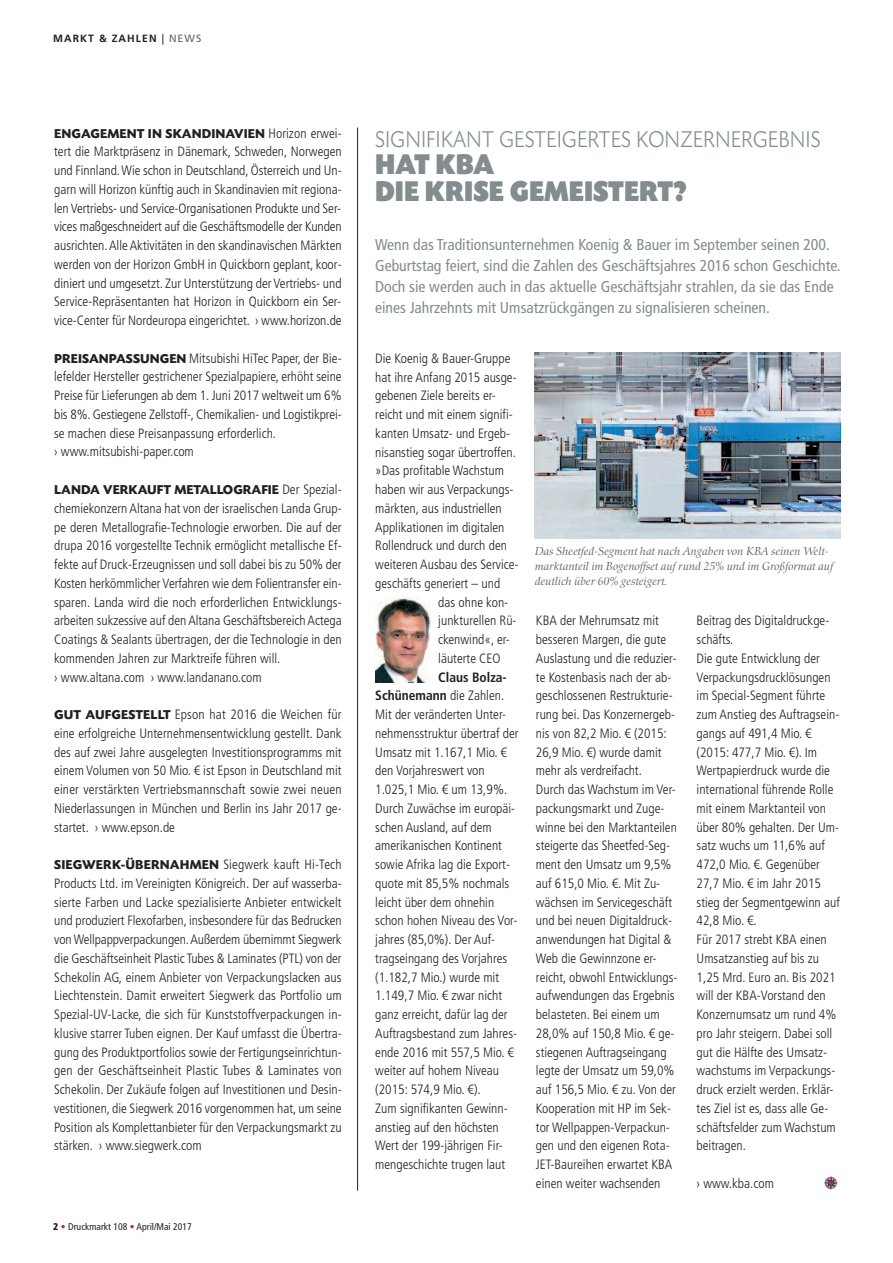
<style>
.page{position:relative;width:893px;height:1263px;background:#fff}
.page>*{position:absolute;margin:0;border:0;box-sizing:border-box;transform-origin:0 0}
.t1{font:30px/27px "Today SB Ultra";color:#838c8e;scale:.9 1}
.t2{font:300 24px "Today SB";color:#838c8e;scale:.9 1}
.t3{font:condensed 15.75px/21px "Frutiger LT Std";color:#838c8e}
.t4{font:300 condensed 13.5px/18.8px "Frutiger LT Std";color:#231f20}
.t5{font:700 13.5px "Today SB";color:#231f20}
.t6{font:italic 12px/15px "Zapf Renais SB";color:#60696a}
.t7{font:700 10.5px "Frutiger LT Std";letter-spacing:.1em;color:#231f20}
.t8{font:condensed 9.75px "Frutiger LT Std";color:#231f20}
.s1{font-weight:400}
.s2{font-weight:400;color:#60696a}
.s3{font-family:"Frutiger LT Std";font-weight:300;font-stretch:condensed}
.s4{font-family:"Today SB";font-weight:700;font-stretch:normal}
.s5{font-weight:900}
.s6{font-family:"Frutiger";font-weight:700;color:#c61882}
.s7{font-family:"Frutiger";color:#c61882}
.s8{font-weight:700}
</style>
<div class="page">
<hr style="left:357px;top:128px;width:1px;height:1063px;background:#231f20">
<img style="left:535px;top:353px;width:305px;height:186px">
<img style="left:376px;top:597px;width:55px;height:86px">
<svg style="left:823px;top:1176px;width:13px;height:14px"></svg>
<svg style="left:831px;top:1177px;width:8px;height:9px"></svg>
<p class="t7" style="left:53px;top:34px;width:150px">MARKT &amp; ZAHLEN <span class="s1">|</span> <span class="s2">NEWS</span></p>
<p class="t5" style="left:54px;top:125px;width:289px">ENGAGEMENT IN SKANDINAVIEN <span class="s3">Horizon erwei-</span></p>
<p class="t4" style="left:54px;top:143px;width:289px;text-align:justify">tert die Marktpräsenz in Dänemark, Schweden, Norwegen und Finnland.Wie schon in Deutschland, Österreich und Un&shy;garn will Horizon künftig auch in Skandinavien mit regiona&shy;len Vertriebs- und Service-Organisationen Produkte und Ser&shy;vices maßgeschneidert auf die Geschäftsmodelle der Kunden ausrichten.Alle Aktivitäten in den skandinavischen Märkten werden von der Horizon GmbH in Quickborn geplant, koor&shy;diniert und umgesetzt. Zur Unterstützung der Vertriebs- und Service-Repräsentanten hat Horizon in Quickborn ein Ser&shy;vice-Center für Nordeuropa eingerichtet. › www.horizon.de</p>
<p class="t4" style="left:54px;top:350px;width:289px"><span class="s4">PREISANPASSUNGEN</span> Mitsubishi HiTec Paper, der Bie&shy;lefelder Hersteller gestrichener Spezialpapiere, erhöht seine Preise für Lieferungen ab dem 1. Juni 2017 weltweit um 6% bis 8%. Gestiegene Zellstoff-, Chemikalien- und Logistikprei&shy;se machen diese Preisanpassung erforderlich.<br>› www.mitsubishi-paper.com</p>
<p class="t5" style="left:54px;top:481px;width:289px">LANDA VERKAUFT METALLOGRAFIE <span class="s3">Der Spezial-</span></p>
<p class="t4" style="left:54px;top:500px;width:289px">chemiekonzern Altana hat von der israelischen Landa Grup&shy;pe deren Metallografie-Technologie erworben. Die auf der drupa 2016 vorgestellte Technik ermöglicht metallische Ef&shy;fekte auf Druck-Erzeugnissen und soll dabei bis zu 50% der Kosten herkömmlicher Verfahren wie dem Folientransfer ein&shy;sparen. Landa wird die noch erforderlichen Entwicklungs&shy;arbeiten sukzessive auf den Altana Geschäftsbereich Actega Coatings &amp; Sealants übertragen, der die Technologie in den kommenden Jahren zur Marktreife führen will.<br>› www.altana.com › www.landanano.com</p>
<p class="t4" style="left:54px;top:706px;width:289px;text-align:justify"><span class="s4">GUT AUFGESTELLT</span> Epson hat 2016 die Weichen für eine erfolgreiche Unternehmensentwicklung gestellt. Dank des auf zwei Jahre ausgelegten Investitionsprogramms mit einem Volumen von 50 Mio. € ist Epson in Deutschland mit einer verstärkten Vertriebsmannschaft sowie zwei neuen Niederlassungen in München und Berlin ins Jahr 2017 ge&shy;startet. › www.epson.de</p>
<p class="t4" style="left:54px;top:856px;width:289px;text-align:justify"><span class="s4">SIEGWERK-ÜBERNAHMEN</span> Siegwerk kauft Hi-Tech Products Ltd. im Vereinigten Königreich. Der auf wasserba&shy;sierte Farben und Lacke spezialisierte Anbieter entwickelt und produziert Flexofarben, insbesondere für das Bedrucken vonWellpappverpackungen.Außerdem übernimmt Siegwerk die Geschäftseinheit Plastic Tubes &amp; Laminates (PTL) von der Schekolin AG, einem Anbieter von Verpackungslacken aus Liechtenstein. Damit erweitert Siegwerk das Portfolio um Spezial-UV-Lacke, die sich für Kunststoffverpackungen in&shy;klusive starrer Tuben eignen. Der Kauf umfasst die Übertra&shy;gung des Produktportfolios sowie der Fertigungseinrichtun&shy;gen der Geschäftseinheit Plastic Tubes &amp; Laminates von Schekolin. Der Zukäufe folgen auf Investitionen und Desin&shy;vestitionen, die Siegwerk 2016 vorgenommen hat, um seine Position als Komplettanbieter für den Verpackungsmarkt zu stärken. › www.siegwerk.com</p>
<p class="t8" style="left:53px;top:1222px;width:140px"><span class="s5">2</span> <span class="s6">•</span> Druckmarkt 108 <span class="s7">•</span> April/Mai 2017</p>
<h2 class="t2" style="left:375px;top:125px;width:497px">SIGNIFIKANT GESTEIGERTES KONZERNERGEBNIS</h2>
<h1 class="t1" style="left:375px;top:150px;width:348px">HAT KBA<br>DIE KRISE GEMEISTERT?</h1>
<p class="t3" style="left:375px;top:235px;width:467px">Wenn das Traditionsunternehmen Koenig &amp; Bauer im September seinen 200.<br>Geburtstag feiert, sind die Zahlen des Geschäftsjahres 2016 schon Geschichte.<br>Doch sie werden auch in das aktuelle Geschäftsjahr strahlen, da sie das Ende eines Jahrzehnts mit Umsatzrückgängen zu signalisieren scheinen.</p>
<p class="t4" style="left:375px;top:350px;width:137px">Die Koenig &amp; Bauer-Gruppe</p>
<p class="t4" style="left:375px;top:368px;width:143px">hat ihre Anfang 2015 ausge-</p>
<p class="t4" style="left:375px;top:387px;width:122px">gebenen Ziele bereits er-</p>
<p class="t4" style="left:375px;top:406px;width:139px">reicht und mit einem signifi-</p>
<p class="t4" style="left:375px;top:425px;width:136px">kanten Umsatz- und Ergeb-</p>
<p class="t4" style="left:375px;top:443px;width:142px">nisanstieg sogar übertroffen.</p>
<p class="t4" style="left:375px;top:462px;width:130px">»Das profitable Wachstum</p>
<p class="t4" style="left:375px;top:481px;width:140px">haben wir aus Verpackungs-</p>
<p class="t4" style="left:375px;top:500px;width:128px">märkten, aus industriellen</p>
<p class="t4" style="left:375px;top:518px;width:131px">Applikationen im digitalen</p>
<p class="t4" style="left:375px;top:537px;width:133px">Rollendruck und durch den</p>
<p class="t4" style="left:375px;top:556px;width:145px">weiteren Ausbau des Service-</p>
<p class="t4" style="left:375px;top:575px;width:126px">geschäfts generiert – und</p>
<p class="t4" style="left:438px;top:593px;width:71px">das ohne kon-</p>
<p class="t4" style="left:438px;top:612px;width:80px">junkturellen Rü-</p>
<p class="t4" style="left:438px;top:631px;width:73px">ckenwind«, er-</p>
<p class="t4" style="left:438px;top:650px;width:64px">läuterte CEO</p>
<p class="t4" style="left:375px;top:668px;width:145px;text-indent:63px"><span class="s8">Claus Bolza-<br>Schünemann</span> die Zahlen.<br>Mit der veränderten Unter&shy;nehmensstruktur übertraf der<br>Umsatz mit 1.167,1 Mio. € den Vorjahreswert von<br>1.025,1 Mio. € um 13,9%.<br>Durch Zuwächse im europäi&shy;schen Ausland, auf dem amerikanischen Kontinent sowie Afrika lag die Export&shy;quote mit 85,5% nochmals leicht über dem ohnehin schon hohen Niveau des Vor&shy;jahres (85,0%). Der Auf&shy;tragseingang des Vorjahres (1.182,7 Mio.) wurde mit<br>1.149,7 Mio. € zwar nicht ganz erreicht, dafür lag der<br>Auftragsbestand zum Jahres&shy;ende 2016 mit 557,5 Mio. € weiter auf hohem Niveau (2015: 574,9 Mio. €).<br>Zum signifikanten Gewinn&shy;anstieg auf den höchsten<br>Wert der 199-jährigen Fir&shy;mengeschichte trugen laut</p>
<p class="t6" style="left:535px;top:543px;width:300px">Das Sheetfed-Segment hat nach Angaben von KBA seinen Welt&shy;marktanteil im Bogenoffset auf rund 25% und im Großformat auf deutlich über 60% gesteigert.</p>
<p class="t4" style="left:536px;top:612px;width:143px">KBA der Mehrumsatz mit besseren Margen, die gute<br>Auslastung und die reduzier&shy;te Kostenbasis nach der ab&shy;geschlossenen Restrukturie&shy;rung bei. Das Konzernergeb&shy;nis von 82,2 Mio. € (2015:<br>26,9 Mio. €) wurde damit mehr als verdreifacht.<br>Durch das Wachstum im Ver&shy;packungsmarkt und Zuge&shy;winne bei den Marktanteilen steigerte das Sheetfed-Seg&shy;ment den Umsatz um 9,5% auf 615,0 Mio. €. Mit Zu&shy;wächsen im Servicegeschäft und bei neuen Digitaldruck&shy;anwendungen hat Digital &amp;<br>Web die Gewinnzone er&shy;reicht, obwohl Entwicklungs&shy;aufwendungen das Ergebnis belasteten. Bei einem um<br>28,0% auf 150,8 Mio. € ge&shy;stiegenen Auftragseingang legte der Umsatz um 59,0% auf 156,5 Mio. € zu. Von der<br>Kooperation mit HP im Sek&shy;tor Wellpappen-Verpackun&shy;gen und den eigenen Rota-<br>JET-Baureihen erwartet KBA einen weiter wachsenden</p>
<p class="t4" style="left:697px;top:612px;width:145px">Beitrag des Digitaldruckge&shy;schäfts.<br>Die gute Entwicklung der<br>Verpackungsdrucklösungen im Special-Segment führte zum Anstieg des Auftragsein&shy;gangs auf 491,4 Mio. € (2015: 477,7 Mio. €). Im<br>Wertpapierdruck wurde die international führende Rolle mit einem Marktanteil von über 80% gehalten. Der Um&shy;satz wuchs um 11,6% auf<br>472,0 Mio. €. Gegenüber<br>27,7 Mio. € im Jahr 2015 stieg der Segmentgewinn auf<br>42,8 Mio. €.<br>Für 2017 strebt KBA einen<br>Umsatzanstieg auf bis zu<br>1,25 Mrd. Euro an. Bis 2021 will der KBA-Vorstand den<br>Konzernumsatz um rund 4% pro Jahr steigern. Dabei soll gut die Hälfte des Umsatz&shy;wachstums im Verpackungs&shy;druck erzielt werden. Erklär&shy;tes Ziel ist es, dass alle Ge&shy;schäftsfelder zum Wachstum beitragen.</p>
<p class="t4" style="left:697px;top:1175px;width:79px">› www.kba.com</p>
</div>
